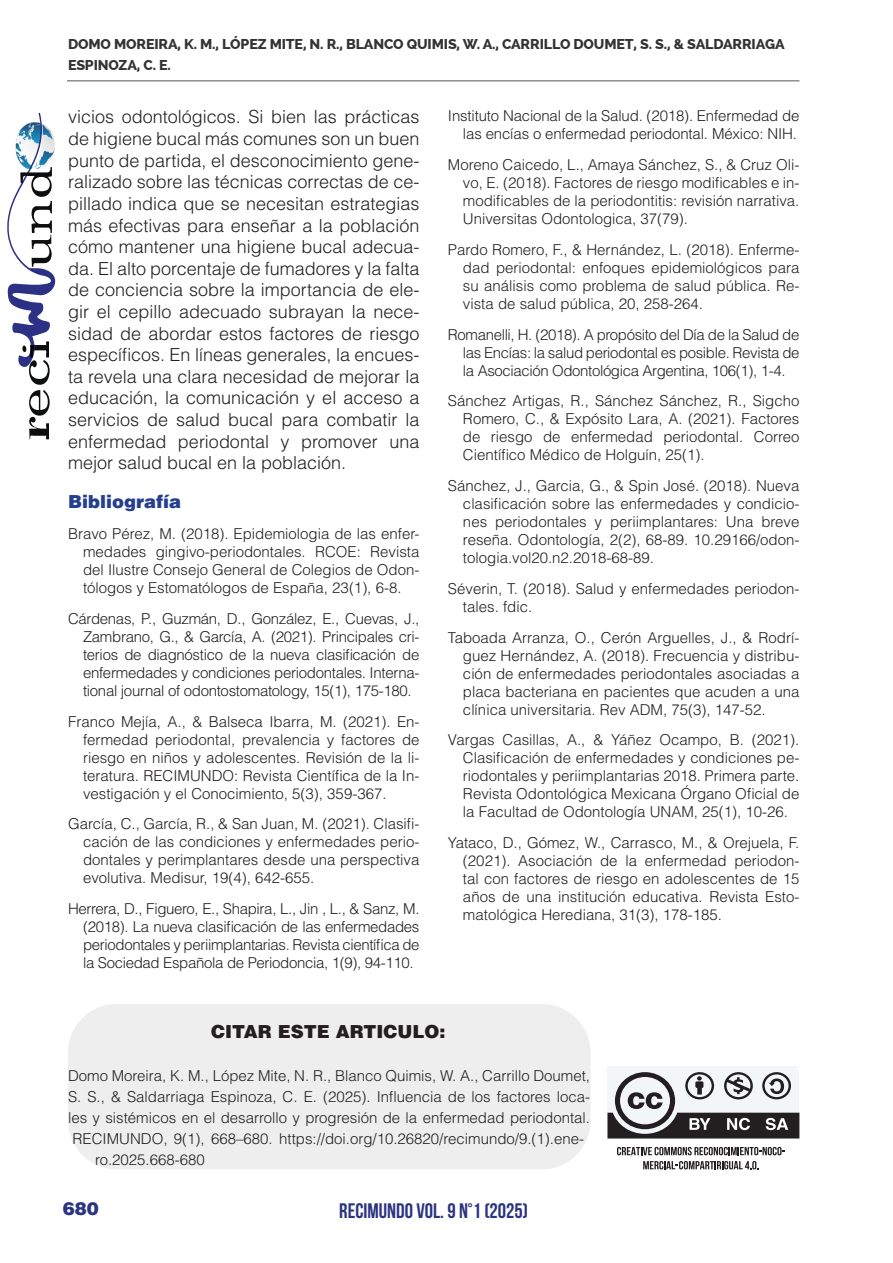
<style>
.page{position:relative;width:893px;height:1263px;background:#fff}
.page>*{position:absolute;margin:0;border:0;box-sizing:border-box;transform-origin:0 0}
.t1{font:700 21px "Bebas Neue";color:#2b3481}
.t2{font:300 18px/21.6px "Helvetica LT Std";color:#231f20;text-align:justify}
.t3{font:900 18px "Helvetica LT Std";color:#231f20}
.t4{font:900 18px "Helvetica LT Std";color:#253f8e}
.t5{font:900 18px "Helvetica LT Std";color:#2b3481}
.t6{font:300 15px/18px "Helvetica LT Std";color:#231f20;text-align:justify}
.t7{font:800 14.25px/21px "Raleway";letter-spacing:-.01em;color:#333}
</style>
<div class="page">
<hr style="left:67px;top:80px;width:732px;height:1px;background:#545557">
<svg style="left:7px;top:113px;width:48px;height:326px"></svg>
<svg style="left:617px;top:1147px;width:168px;height:8px"></svg>
<svg style="left:643px;top:1161px;width:116px;height:8px"></svg>
<div style="left:607px;top:1065px;width:192px;height:73px;background:#f3f6f7"></div>
<svg style="left:607px;top:1072px;width:192px;height:66px"></svg>
<div style="left:68px;top:1004px;width:522px;height:165px;background:#edeeed;border-radius:49px"></div>
<p class="t7" style="left:68px;top:34px;width:718px">DOMO MOREIRA, K. M., LÓPEZ MITE, N. R., BLANCO QUIMIS, W. A., CARRILLO DOUMET, S. S., &amp; SALDARRIAGA<br>ESPINOZA, C. E.</p>
<p class="t2" style="left:68px;top:106px;width:353px">vicios odontológicos. Si bien las prácticas de higiene bucal más comunes son un buen punto de partida, el desconocimiento gene&shy;ralizado sobre las técnicas correctas de ce&shy;pillado indica que se necesitan estrategias más efectivas para enseñar a la población cómo mantener una higiene bucal adecua&shy;da. El alto porcentaje de fumadores y la falta de conciencia sobre la importancia de ele&shy;gir el cepillo adecuado subrayan la nece&shy;sidad de abordar estos factores de riesgo específicos. En líneas generales, la encues&shy;ta revela una clara necesidad de mejorar la educación, la comunicación y el acceso a servicios de salud bucal para combatir la enfermedad periodontal y promover una mejor salud bucal en la población.</p>
<p class="t4" style="left:68px;top:490px;width:115px">Bibliografía</p>
<p class="t6" style="left:83px;top:525px;width:338px;text-indent:-15px">Bravo Pérez, M. (2018). Epidemiologia de las enfer&shy;medades gingivo-periodontales. RCOE: Revista del Ilustre Consejo General de Colegios de Odon&shy;tólogos y Estomatólogos de España, 23(1), 6-8.</p>
<p class="t6" style="left:83px;top:609px;width:338px;text-indent:-15px">Cárdenas, P., Guzmán, D., González, E., Cuevas, J., Zambrano, G., &amp; García, A. (2021). Principales cri&shy;terios de diagnóstico de la nueva clasificación de enfermedades y condiciones periodontales. Interna&shy;tional journal of odontostomatology, 15(1), 175-180.</p>
<p class="t6" style="left:83px;top:712px;width:338px;text-indent:-15px">Franco Mejía, A., &amp; Balseca Ibarra, M. (2021). En&shy;fermedad periodontal, prevalencia y factores de riesgo en niños y adolescentes. Revisión de la li&shy;teratura. RECIMUNDO: Revista Científica de la In&shy;vestigación y el Conocimiento, 5(3), 359-367.</p>
<p class="t6" style="left:83px;top:815px;width:338px;text-indent:-15px">García, C., García, R., &amp; San Juan, M. (2021). Clasifi&shy;cación de las condiciones y enfermedades perio&shy;dontales y perimplantares desde una perspectiva evolutiva. Medisur, 19(4), 642-655.</p>
<p class="t6" style="left:83px;top:900px;width:338px;text-indent:-15px">Herrera, D., Figuero, E., Shapira, L., Jin , L., &amp; Sanz, M. (2018). La nueva clasificación de las enfermedades periodontales y periimplantarias. Revista científica de la Sociedad Española de Periodoncia, 1(9), 94-110.</p>
<p class="t6" style="left:448px;top:107px;width:353px;text-align:right">Instituto Nacional de la Salud. (2018). Enfermedad de las encías o enfermedad periodontal. México: NIH.</p>
<p class="t6" style="left:463px;top:156px;width:338px;text-indent:-15px">Moreno Caicedo, L., Amaya Sánchez, S., &amp; Cruz Oli&shy;vo, E. (2018). Factores de riesgo modificables e in&shy;modificables de la periodontitis: revisión narrativa.<br>Universitas Odontologica, 37(79).</p>
<p class="t6" style="left:463px;top:240px;width:338px;text-indent:-15px">Pardo Romero, F., &amp; Hernández, L. (2018). Enferme&shy;dad periodontal: enfoques epidemiológicos para su análisis como problema de salud pública. Re&shy;vista de salud pública, 20, 258-264.</p>
<p class="t6" style="left:463px;top:325px;width:338px;text-indent:-15px">Romanelli, H. (2018). A propósito del Día de la Salud de las Encías: la salud periodontal es posible. Revista de la Asociación Odontológica Argentina, 106(1), 1-4.</p>
<p class="t6" style="left:463px;top:392px;width:338px;text-indent:-15px">Sánchez Artigas, R., Sánchez Sánchez, R., Sigcho Romero, C., &amp; Expósito Lara, A. (2021). Factores de riesgo de enfermedad periodontal. Correo Científico Médico de Holguín, 25(1).</p>
<p class="t6" style="left:463px;top:477px;width:338px;text-indent:-15px">Sánchez, J., Garcia, G., &amp; Spin José. (2018). Nueva clasificación sobre las enfermedades y condicio&shy;nes periodontales y periimplantares: Una breve reseña. Odontología, 2(2), 68-89. 10.29166/odon&shy;tologia.vol20.n2.2018-68-89.</p>
<p class="t6" style="left:463px;top:579px;width:338px;text-indent:-15px">Séverin, T. (2018). Salud y enfermedades periodon&shy;tales. fdic.</p>
<p class="t6" style="left:463px;top:628px;width:338px;text-indent:-15px">Taboada Arranza, O., Cerón Arguelles, J., &amp; Rodrí&shy;guez Hernández, A. (2018). Frecuencia y distribu&shy;ción de enfermedades periodontales asociadas a placa bacteriana en pacientes que acuden a una clínica universitaria. Rev ADM, 75(3), 147-52.</p>
<p class="t6" style="left:463px;top:731px;width:338px;text-indent:-15px">Vargas Casillas, A., &amp; Yáñez Ocampo, B. (2021).<br>Clasificación de enfermedades y condiciones pe&shy;riodontales y periimplantarias 2018. Primera parte.<br>Revista Odontológica Mexicana Órgano Oficial de la Facultad de Odontología UNAM, 25(1), 10-26.</p>
<p class="t6" style="left:463px;top:834px;width:338px;text-indent:-15px">Yataco, D., Gómez, W., Carrasco, M., &amp; Orejuela, F. (2021). Asociación de la enfermedad periodon&shy;tal con factores de riesgo en adolescentes de 15 años de una institución educativa. Revista Esto&shy;matológica Herediana, 31(3), 178-185.</p>
<p class="t3" style="left:211px;top:1020px;width:236px">CITAR ESTE ARTICULO:</p>
<p class="t6" style="left:68px;top:1066px;width:524px">Domo Moreira, K. M., López Mite, N. R., Blanco Quimis, W. A., Carrillo Doumet,</p>
<p class="t6" style="left:68px;top:1087px;width:524px">S. S., &amp; Saldarriaga Espinoza, C. E. (2025). Influencia de los factores loca-</p>
<p class="t6" style="left:68px;top:1108px;width:523px">les y sistémicos en el desarrollo y progresión de la enfermedad periodontal.</p>
<p class="t6" style="left:73px;top:1129px;width:513px">RECIMUNDO, 9(1), 668–680. https://doi.org/10.26820/recimundo/9.(1).ene-</p>
<p class="t6" style="left:95px;top:1150px;width:111px">ro.2025.668-680</p>
<p class="t5" style="left:63px;top:1197px;width:38px">680</p>
<h1 class="t1" style="left:339px;top:1199px;width:190px">RECIMUNDO VOL. 9 N°1 (2025)</h1>
</div>
